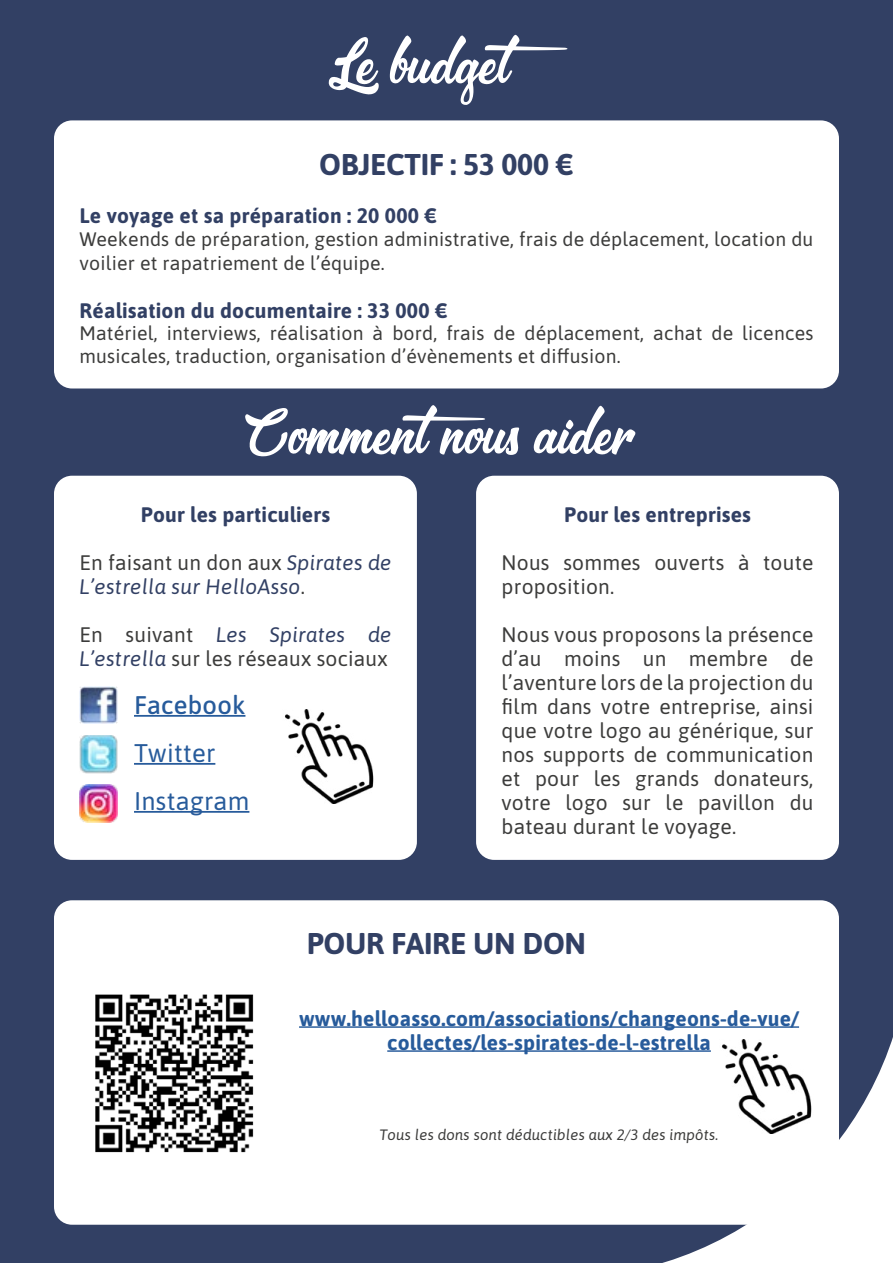
<style>
.page{position:relative;width:893px;height:1263px;background:#fff}
.page>*{position:absolute;margin:0;border:0;box-sizing:border-box;transform-origin:0 0}
.t1{font:54px "&Matchmaker";color:#fff}
.t2{font:700 30px "Asap";letter-spacing:-.01em;color:#324064}
.t3{font:25.5px/48px "Asap";letter-spacing:.01em;color:#275b9b}
.t4{font:500 25.5px "Asap";letter-spacing:.01em;color:#275b9b}
.t5{font:21px/24px "Asap";letter-spacing:.01em;color:#3c3c3b}
.t6{font:700 21px "Asap";letter-spacing:.01em;color:#324064}
.t7{font:700 21px/24px "Asap";letter-spacing:.01em;color:#275b9b;text-align:center}
.t8{font:italic 21px/24px "Asap";letter-spacing:.01em;color:#324064}
.t9{font:19.5px/24px "Asap";letter-spacing:.01em;color:#3c3c3b}
.t10{font:italic 15px "Asap";letter-spacing:.01em;color:#3c3c3b}
.s1{font-style:normal;color:#3c3c3b}
.s2{font-style:italic;color:#324064}
</style>
<div class="page">
<div style="left:137px;top:0;width:756px;height:1263px;background:#324064"></div>
<div style="left:0;top:0;width:137px;height:1263px;background:#324064"></div>
<div style="left:54px;top:120px;width:785px;height:268px;background:#fff;border-radius:18px"></div>
<div style="left:54px;top:900px;width:785px;height:325px;background:#fff;border-radius:18px"></div>
<hr style="left:299px;top:1026px;width:500px;height:2px;background:#275b9b">
<hr style="left:387px;top:1050px;width:324px;height:2px;background:#275b9b">
<div style="left:54px;top:476px;width:363px;height:384px;background:#fff;border-radius:18px"></div>
<hr style="left:134px;top:715px;width:111px;height:2px;background:#275b9b">
<hr style="left:134px;top:763px;width:81px;height:2px;background:#275b9b">
<hr style="left:134px;top:811px;width:115px;height:2px;background:#275b9b">
<div style="left:476px;top:476px;width:363px;height:384px;background:#fff;border-radius:18px"></div>
<img style="left:95px;top:994px;width:159px;height:159px">
<img style="left:722px;top:1040px;width:90px;height:93px">
<img style="left:285px;top:710px;width:89px;height:93px">
<img style="left:80px;top:686px;width:37px;height:37px">
<img style="left:80px;top:736px;width:37px;height:37px">
<img style="left:80px;top:784px;width:37px;height:38px">
<h1 class="t1" style="left:328px;top:27px;width:254px">Le budget</h1>
<h2 class="t2" style="left:319px;top:144px;width:256px">OBJECTIF : 53 000 €</h2>
<p class="t6" style="left:80px;top:201px;width:359px">Le voyage et sa préparation : 20 000 €</p>
<p class="t9" style="left:80px;top:226px;width:735px">Weekends de préparation, gestion administrative, frais de déplacement, location du voilier et rapatriement de l’équipe.</p>
<p class="t6" style="left:80px;top:296px;width:370px">Réalisation du documentaire : 33 000 €</p>
<p class="t9" style="left:80px;top:321px;width:735px;line-height:22.5px">Matériel, interviews, réalisation à bord, frais de déplacement, achat de licences musicales, traduction, organisation d’évènements et diffusion.</p>
<h1 class="t1" style="left:242px;top:397px;width:395px">Commentnous aider</h1>
<p class="t6" style="left:141px;top:500px;width:191px">Pour les particuliers</p>
<p class="t8" style="left:80px;top:550px;width:313px"><span class="s1">En faisant un don aux</span> Spirates de<br>L’estrella sur HelloAsso<span class="s1">.</span></p>
<p class="t5" style="left:80px;top:622px;width:313px">En suivant <span class="s2">Les Spirates de<br>L’estrella</span> sur les réseaux sociaux</p>
<p class="t4" style="left:134px;top:688px;width:113px">Facebook</p>
<p class="t3" style="left:134px;top:728px;width:117px">Twitter<br>Instagram</p>
<p class="t6" style="left:564px;top:500px;width:188px">Pour les entreprises</p>
<p class="t5" style="left:502px;top:550px;width:313px">Nous sommes ouverts à toute proposition.</p>
<p class="t5" style="left:502px;top:622px;width:313px;text-align:justify">Nous vous proposons la présence d’au moins un membre de l’aventure lors de la projection du film dans votre entreprise, ainsi que votre logo au générique, sur nos supports de communication et pour les grands donateurs, votre logo sur le pavillon du bateau durant le voyage.</p>
<h2 class="t2" style="left:307px;top:922px;width:281px">POUR FAIRE UN DON</h2>
<p class="t7" style="left:299px;top:1005px;width:501px">www.helloasso.com/associations/changeons-de-vue/ collectes/les-spirates-de-l-estrella</p>
<p class="t10" style="left:380px;top:1125px;width:340px">Tous les dons sont déductibles aux 2/3 des impôts.</p>
</div>
